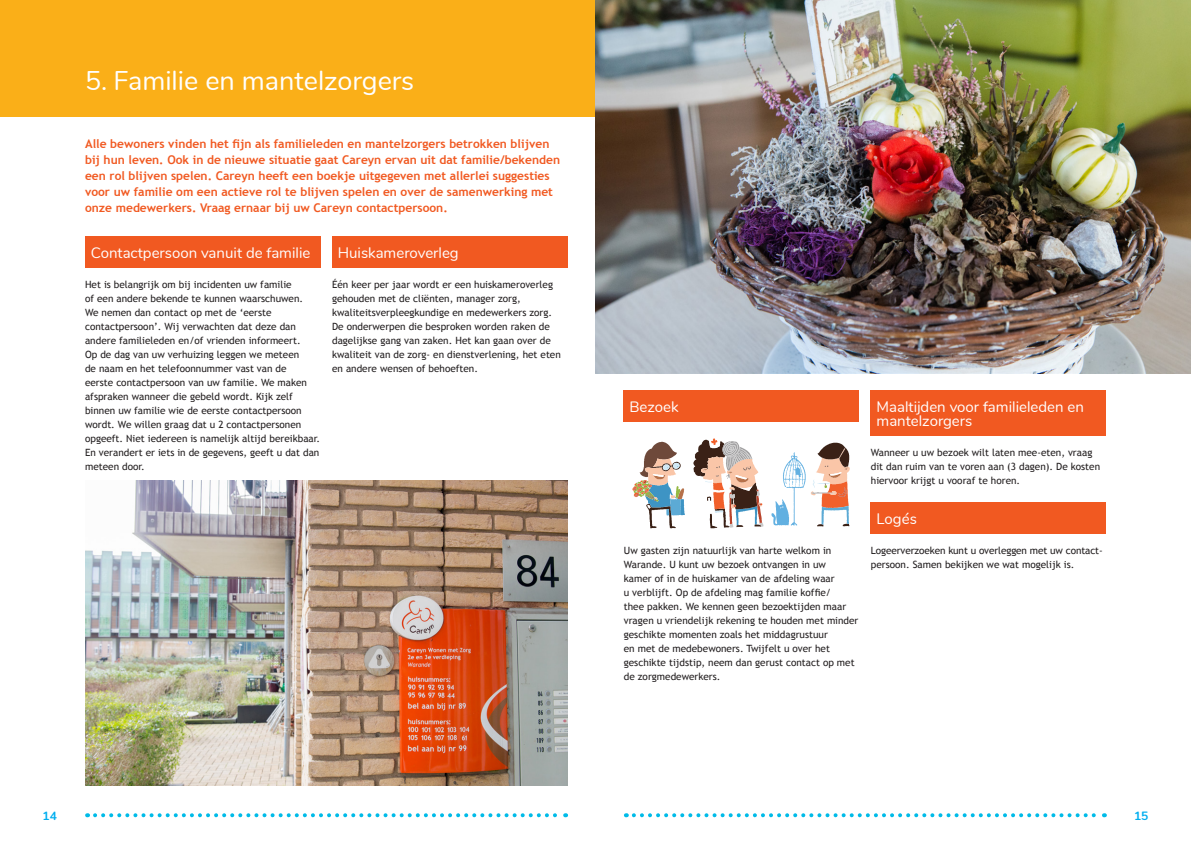
<style>
.page{position:relative;width:1191px;height:842px;background:#fff}
.page>*{position:absolute;margin:0;border:0;box-sizing:border-box;transform-origin:0 0}
.t1{font:27px "Nunito";color:#fff}
.Kopje_niveau_2{font:15px/14px "Nunito";color:#fff}
.Intro{font:700 12px/16px "Trebuchet MS";color:#f15921}
.t2{font:700 12px "Nunito";color:#00aeef}
.Brood{font:10px/14px "Trebuchet MS";color:#231f20}
</style>
<div class="page">
<svg style="left:634px;top:813px;width:471px;height:4px"></svg>
<svg style="left:95px;top:813px;width:471px;height:4px"></svg>
<div style="left:0;top:0;width:595px;height:116px;background:#faaf18"></div>
<div style="left:85px;top:236px;width:235px;height:32px;background:#f15921"></div>
<div style="left:332px;top:236px;width:235px;height:32px;background:#f15921"></div>
<div style="left:624px;top:390px;width:235px;height:32px;background:#f15921"></div>
<svg style="left:771px;top:443px;width:79px;height:84px"></svg>
<svg style="left:693px;top:438px;width:70px;height:90px"></svg>
<svg style="left:632px;top:442px;width:53px;height:86px"></svg>
<div style="left:871px;top:390px;width:235px;height:46px;background:#f15921"></div>
<div style="left:871px;top:502px;width:235px;height:32px;background:#f15921"></div>
<img style="left:85px;top:480px;width:482px;height:305px">
<img style="left:595px;top:0;width:596px;height:373px">
<p class="t1" style="left:85px;top:61px;width:331px">5. Familie en mantelzorgers</p>
<p class="Intro" style="left:85px;top:136px;width:476px">Alle bewoners vinden het fijn als familieleden en mantelzorgers betrokken blijven bij hun leven. Ook in de nieuwe situatie gaat Careyn ervan uit dat familie/bekenden een rol blijven spelen. Careyn heeft een boekje uitgegeven met allerlei suggesties voor uw familie om een actieve rol te blijven spelen en over de samenwerking met onze medewerkers. Vraag ernaar bij uw Careyn contactpersoon.</p>
<p class="Kopje_niveau_2" style="left:91px;top:245px;width:221px">Contactpersoon vanuit de familie</p>
<p class="Brood" style="left:85px;top:278px;width:220px">Het is belangrijk om bij incidenten uw familie of een andere bekende te kunnen waarschuwen.<br>We nemen dan contact op met de ‘eerste contactpersoon’. Wij verwachten dat deze dan andere familieleden en/of vrienden informeert.</p>
<p class="Brood" style="left:85px;top:348px;width:236px">Op de dag van uw verhuizing leggen we meteen<br>de naam en het telefoonnummer vast van de<br>eerste contactpersoon van uw familie. We maken afspraken wanneer die gebeld wordt. Kijk zelf binnen uw familie wie de eerste contactpersoon wordt. We willen graag dat u 2 contactpersonen opgeeft. Niet iedereen is namelijk altijd bereikbaar.<br>En verandert er iets in de gegevens, geeft u dat dan meteen door.</p>
<p class="Kopje_niveau_2" style="left:338px;top:245px;width:122px">Huiskameroverleg</p>
<p class="Brood" style="left:332px;top:278px;width:230px">Één keer per jaar wordt er een huiskameroverleg gehouden met de cliënten, manager zorg, kwaliteitsverpleegkundige en medewerkers zorg.<br>De onderwerpen die besproken worden raken de dagelijkse gang van zaken. Het kan gaan over de kwaliteit van de zorg- en dienstverlening, het eten en andere wensen of behoeften.</p>
<p class="Kopje_niveau_2" style="left:629px;top:399px;width:51px">Bezoek</p>
<p class="Brood" style="left:624px;top:544px;width:236px">Uw gasten zijn natuurlijk van harte welkom in Warande. U kunt uw bezoek ontvangen in uw<br>kamer of in de huiskamer van de afdeling waar<br>u verblijft. Op de afdeling mag familie koffie/<br>thee pakken. We kennen geen bezoektijden maar vragen u vriendelijk rekening te houden met minder geschikte momenten zoals het middagrustuur<br>en met de medebewoners. Twijfelt u over het geschikte tijdstip, neem dan gerust contact op met de zorgmedewerkers.</p>
<p class="Kopje_niveau_2" style="left:876px;top:399px;width:209px">Maaltijden voor familieleden en mantelzorgers</p>
<p class="Brood" style="left:871px;top:446px;width:231px">Wanneer u uw bezoek wilt laten mee-eten, vraag dit dan ruim van te voren aan (3 dagen). De kosten hiervoor krijgt u vooraf te horen.</p>
<p class="Kopje_niveau_2" style="left:876px;top:511px;width:42px">Logés</p>
<p class="Brood" style="left:871px;top:544px;width:232px">Logeerverzoeken kunt u overleggen met uw contact&shy;persoon. Samen bekijken we wat mogelijk is.</p>
<p class="t2" style="left:43px;top:807px;width:16px">14</p>
<p class="t2" style="left:1134px;top:807px;width:16px">15</p>
</div>
